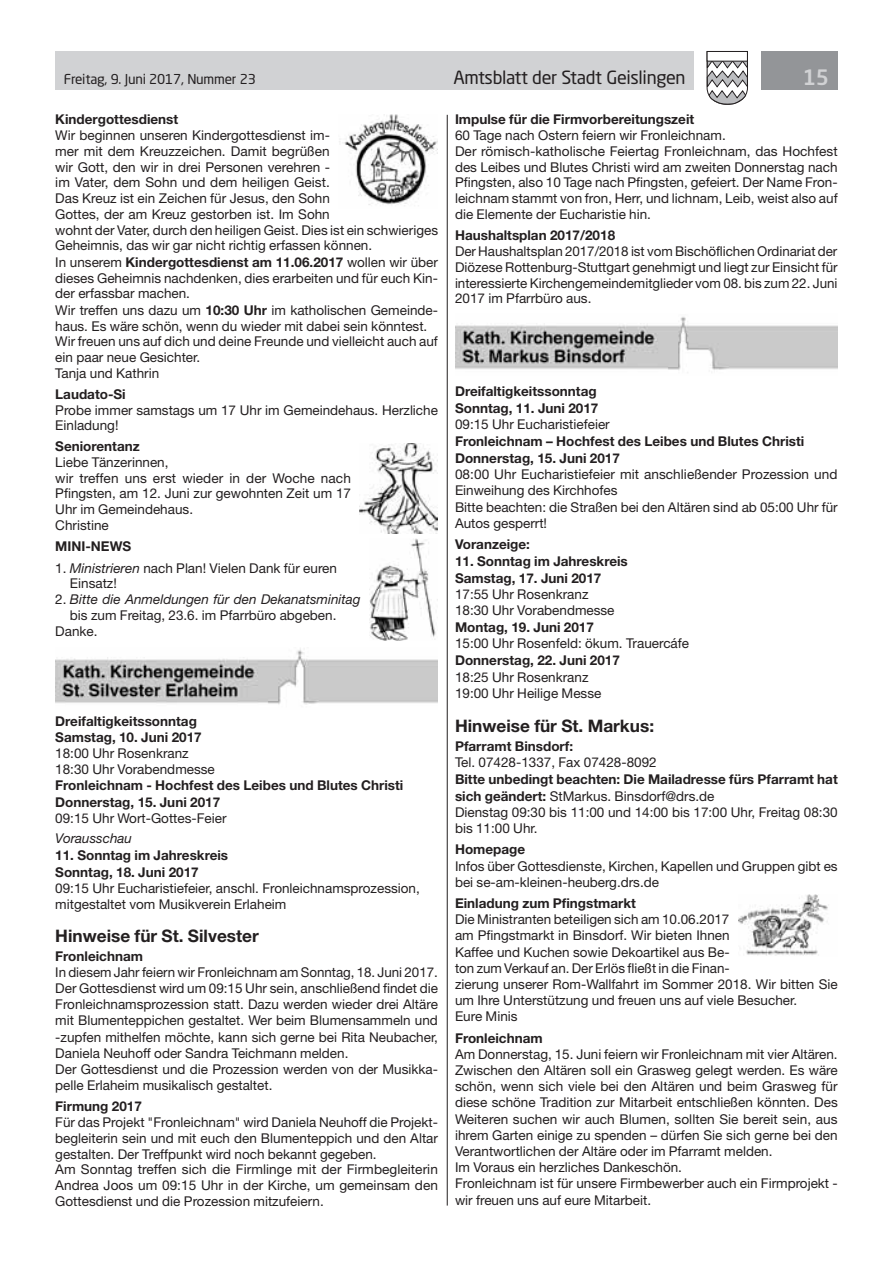
<style>
.page{position:relative;width:893px;height:1263px;background:#fff}
.page>*{position:absolute;margin:0;border:0;box-sizing:border-box;transform-origin:0 0}
.t1{font:500 21px "Neo Sans Std";color:#d1d2d4}
.t2{font:18px "Neo Sans Std";letter-spacing:-.02em;color:#231f20}
.t3{font:700 17.25px "Helvetica Neue LT Std";color:#231f20}
.t4{font:13.5px/16.2px "Helvetica Neue LT Std";color:#231f20}
.t5{font:700 13.5px/17px "Helvetica Neue LT Std";color:#231f20}
.t6{font:italic 13.5px "Helvetica Neue LT Std";color:#231f20}
.t7{font:13.5px "Neo Sans Std";letter-spacing:-.015em;color:#231f20}
.s1{font-weight:700}
.s2{font-style:italic}
.s3{font-style:normal}
</style>
<div class="page">
<div style="left:55px;top:51px;width:639px;height:38px;background:#d1d2d4"></div>
<div style="left:761px;top:51px;width:77px;height:38px;background:#939598"></div>
<svg style="left:706px;top:51px;width:42px;height:54px"></svg>
<div style="left:707px;top:51px;width:41px;height:10px;background:#fff;border:1px solid #231f20"></div>
<hr style="left:447px;top:115px;width:1px;height:1090px;background:#231f20">
<img style="left:55px;top:648px;width:383px;height:57px">
<img style="left:455px;top:316px;width:383px;height:54px">
<img style="left:339px;top:115px;width:99px;height:91px">
<img style="left:360px;top:444px;width:78px;height:89px">
<img style="left:369px;top:539px;width:69px;height:102px">
<img style="left:738px;top:895px;width:90px;height:61px">
<p class="t7" style="left:64px;top:71px;width:194px">Freitag, 9. Juni 2017, Nummer 23</p>
<h2 class="t2" style="left:453px;top:66px;width:234px">Amtsblatt der Stadt Geislingen</h2>
<h1 class="t1" style="left:803px;top:64px;width:28px">15</h1>
<p class="t5" style="left:55px;top:111px;width:124px">Kindergottesdienst</p>
<p class="t4" style="left:55px;top:127px;width:384px">Wir beginnen unseren Kindergottesdienst im-<br>mer mit dem Kreuzzeichen. Damit begrüßen<br>wir Gott, den wir in drei Personen verehren -<br>im Vater, dem Sohn und dem heiligen Geist.<br>Das Kreuz ist ein Zeichen für Jesus, den Sohn<br>Gottes, der am Kreuz gestorben ist. Im Sohn<br>wohnt der Vater, durch den heiligen Geist. Dies ist ein schwieriges Geheimnis, das wir gar nicht richtig erfassen können.<br>In unserem <span class="s1">Kindergottesdienst am 11.06.2017</span> wollen wir über dieses Geheimnis nachdenken, dies erarbeiten und für euch Kin&shy;der erfassbar machen.<br>Wir treffen uns dazu um <span class="s1">10:30 Uhr</span> im katholischen Gemeinde&shy;haus. Es wäre schön, wenn du wieder mit dabei sein könntest.<br>Wir freuen uns auf dich und deine Freunde und vielleicht auch auf ein paar neue Gesichter.<br>Tanja und Kathrin</p>
<p class="t5" style="left:55px;top:385px;width:72px">Laudato-Si</p>
<p class="t4" style="left:55px;top:402px;width:384px;line-height:15.8px">Probe immer samstags um 17 Uhr im Gemeindehaus. Herzliche<br>Einladung!</p>
<p class="t5" style="left:55px;top:437px;width:86px">Seniorentanz</p>
<p class="t4" style="left:55px;top:454px;width:297px;line-height:15.8px">Liebe Tänzerinnen,<br>wir treffen uns erst wieder in der Woche nach<br>Pfingsten, am 12. Juni zur gewohnten Zeit um 17<br>Uhr im Gemeindehaus.<br>Christine</p>
<p class="t5" style="left:55px;top:537px;width:77px">MINI-NEWS</p>
<p class="t4" style="left:70px;top:560px;width:269px;line-height:15.8px;text-indent:-15px">1. <span class="s2">Ministrieren</span> nach Plan! Vielen Dank für euren<br>Einsatz!</p>
<p class="t6" style="left:55px;top:591px;width:307px"><span class="s3">2.</span> Bitte die Anmeldungen für den Dekanatsminitag</p>
<p class="t4" style="left:70px;top:607px;width:268px">bis zum Freitag, 23.6. im Pfarrbüro abgeben.</p>
<p class="t4" style="left:55px;top:623px;width:44px">Danke.</p>
<p class="t5" style="left:455px;top:111px;width:241px">Impulse für die Firmvorbereitungszeit</p>
<p class="t4" style="left:455px;top:127px;width:384px;line-height:15.8px">60 Tage nach Ostern feiern wir Fronleichnam.<br>Der römisch-katholische Feiertag Fronleichnam, das Hochfest des Leibes und Blutes Christi wird am zweiten Donnerstag nach Pfingsten, also 10 Tage nach Pfingsten, gefeiert. Der Name Fron&shy;leichnam stammt von fron, Herr, und lichnam, Leib, weist also auf die Elemente der Eucharistie hin.</p>
<p class="t5" style="left:455px;top:227px;width:162px">Haushaltsplan 2017/2018</p>
<p class="t4" style="left:455px;top:243px;width:384px;line-height:15.8px;text-align:justify">Der Haushaltsplan 2017/2018 ist vom Bischöflichen Ordinariat der Diözese Rottenburg-Stuttgart genehmigt und liegt zur Einsicht für interessierte Kirchengemeindemitglieder vom 08. bis zum 22. Juni 2017 im Pfarrbüro aus.</p>
<p class="t5" style="left:455px;top:382px;width:145px">Dreifaltigkeitssonntag<br>Sonntag, 11. Juni 2017</p>
<p class="t4" style="left:455px;top:416px;width:156px">09:15 Uhr Eucharistiefeier</p>
<p class="t5" style="left:455px;top:432px;width:351px">Fronleichnam – Hochfest des Leibes und Blutes Christi<br>Donnerstag, 15. Juni 2017</p>
<p class="t4" style="left:455px;top:466px;width:384px">08:00 Uhr Eucharistiefeier mit anschließender Prozession und Einweihung des Kirchhofes<br>Bitte beachten: die Straßen bei den Altären sind ab 05:00 Uhr für Autos gesperrt!</p>
<p class="t5" style="left:455px;top:535px;width:77px">Voranzeige:</p>
<p class="t5" style="left:455px;top:552px;width:174px">11. Sonntag im Jahreskreis<br>Samstag, 17. Juni 2017</p>
<p class="t4" style="left:455px;top:586px;width:161px">17:55 Uhr Rosenkranz<br>18:30 Uhr Vorabendmesse</p>
<p class="t5" style="left:455px;top:619px;width:140px">Montag, 19. Juni 2017</p>
<p class="t4" style="left:455px;top:635px;width:236px">15:00 Uhr Rosenfeld: ökum. Trauercáfe</p>
<p class="t5" style="left:455px;top:652px;width:166px">Donnerstag, 22. Juni 2017</p>
<p class="t4" style="left:455px;top:668px;width:148px">18:25 Uhr Rosenkranz<br>19:00 Uhr Heilige Messe</p>
<p class="t3" style="left:455px;top:715px;width:201px">Hinweise für St. Markus:</p>
<p class="t5" style="left:455px;top:737px;width:120px">Pfarramt Binsdorf:</p>
<p class="t4" style="left:455px;top:754px;width:203px">Tel. 07428-1337, Fax 07428-8092</p>
<p class="t4" style="left:455px;top:770px;width:384px"><span class="s1">Bitte unbedingt beachten: Die Mailadresse fürs Pfarramt hat sich geändert:</span> StMarkus. Binsdorf@drs.de<br>Dienstag 09:30 bis 11:00 und 14:00 bis 17:00 Uhr, Freitag 08:30 bis 11:00 Uhr.</p>
<p class="t5" style="left:455px;top:841px;width:72px">Homepage</p>
<p class="t4" style="left:455px;top:857px;width:384px">Infos über Gottesdienste, Kirchen, Kapellen und Gruppen gibt es bei se-am-kleinen-heuberg.drs.de</p>
<p class="t5" style="left:455px;top:894px;width:182px">Einladung zum Pfingstmarkt</p>
<p class="t4" style="left:455px;top:911px;width:384px">Die Ministranten beteiligen sich am 10.06.2017<br>am Pfingstmarkt in Binsdorf. Wir bieten Ihnen<br>Kaffee und Kuchen sowie Dekoartikel aus Be-<br>ton zum Verkauf an. Der Erlös fließt in die Finan-<br>zierung unserer Rom-Wallfahrt im Sommer 2018. Wir bitten Sie um Ihre Unterstützung und freuen uns auf viele Besucher.<br>Eure Minis</p>
<p class="t5" style="left:455px;top:1029px;width:89px">Fronleichnam</p>
<p class="t4" style="left:455px;top:1046px;width:384px">Am Donnerstag, 15. Juni feiern wir Fronleichnam mit vier Altären.<br>Zwischen den Altären soll ein Grasweg gelegt werden. Es wäre schön, wenn sich viele bei den Altären und beim Grasweg für diese schöne Tradition zur Mitarbeit entschließen könnten. Des Weiteren suchen wir auch Blumen, sollten Sie bereit sein, aus ihrem Garten einige zu spenden – dürfen Sie sich gerne bei den Verantwortlichen der Altäre oder im Pfarramt melden.<br>Im Voraus ein herzliches Dankeschön.<br>Fronleichnam ist für unsere Firmbewerber auch ein Firmprojekt - wir freuen uns auf eure Mitarbeit.</p>
<p class="t5" style="left:55px;top:712px;width:148px;line-height:16.5px">Dreifaltigkeitssonntag<br>Samstag, 10. Juni 2017</p>
<p class="t4" style="left:55px;top:745px;width:161px;line-height:15.8px">18:00 Uhr Rosenkranz<br>18:30 Uhr Vorabendmesse</p>
<p class="t5" style="left:55px;top:777px;width:350px;line-height:16.5px">Fronleichnam - Hochfest des Leibes und Blutes Christi<br>Donnerstag, 15. Juni 2017</p>
<p class="t4" style="left:55px;top:810px;width:173px">09:15 Uhr Wort-Gottes-Feier</p>
<p class="t6" style="left:55px;top:830px;width:78px">Vorausschau</p>
<p class="t5" style="left:55px;top:846px;width:174px">11. Sonntag im Jahreskreis<br>Sonntag, 18. Juni 2017</p>
<p class="t4" style="left:55px;top:880px;width:366px">09:15 Uhr Eucharistiefeier, anschl. Fronleichnamsprozession, mitgestaltet vom Musikverein Erlaheim</p>
<p class="t3" style="left:55px;top:925px;width:205px">Hinweise für St. Silvester</p>
<p class="t5" style="left:55px;top:948px;width:89px">Fronleichnam</p>
<p class="t4" style="left:55px;top:964px;width:384px">In diesem Jahr feiern wir Fronleichnam am Sonntag, 18. Juni 2017.<br>Der Gottesdienst wird um 09:15 Uhr sein, anschließend findet die Fronleichnamsprozession statt. Dazu werden wieder drei Altäre mit Blumenteppichen gestaltet. Wer beim Blumensammeln und -zupfen mithelfen möchte, kann sich gerne bei Rita Neubacher, Daniela Neuhoff oder Sandra Teichmann melden.<br>Der Gottesdienst und die Prozession werden von der Musikka&shy;pelle Erlaheim musikalisch gestaltet.</p>
<p class="t5" style="left:55px;top:1097px;width:88px">Firmung 2017</p>
<p class="t4" style="left:55px;top:1114px;width:384px;line-height:15.8px">Für das Projekt "Fronleichnam" wird Daniela Neuhoff die Projekt&shy;begleiterin sein und mit euch den Blumenteppich und den Altar gestalten. Der Treffpunkt wird noch bekannt gegeben.<br>Am Sonntag treffen sich die Firmlinge mit der Firmbegleiterin Andrea Joos um 09:15 Uhr in der Kirche, um gemeinsam den Gottesdienst und die Prozession mitzufeiern.</p>
</div>
